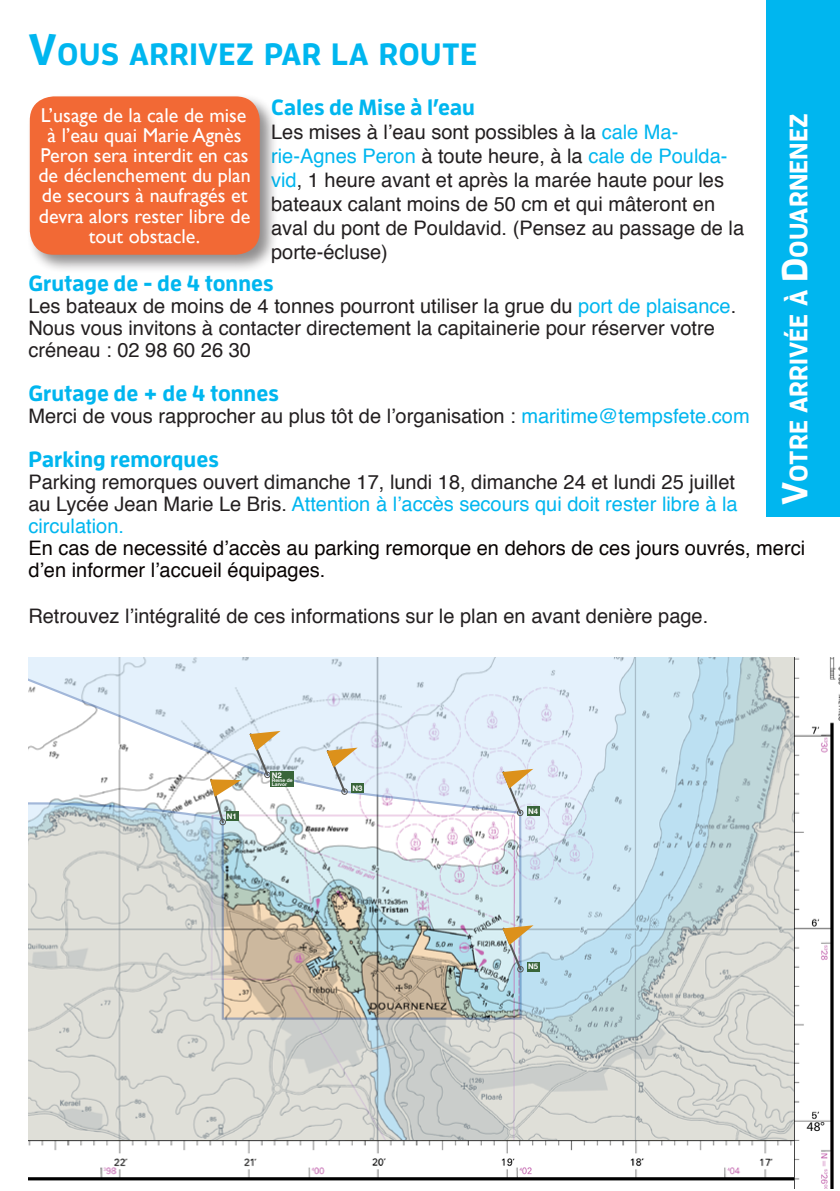
<style>
.page{position:relative;width:840px;height:1191px;background:#fff}
.page>*{position:absolute;margin:0;border:0;box-sizing:border-box;transform-origin:0 0}
.t1{font:700 30.8px "Enzo OT";letter-spacing:.015em;color:#00b6ef}
.t2{font:700 25.2px "Enzo OT";color:#fff}
.t3{font:700 22px "Enzo OT";color:#00b6ef}
.t4{font:20px/24px "Helvetica";color:#231f20}
.t5{font:20px/20px "Gill Sans";color:#fff;text-align:center}
.t6{font:20px/22px "Helvetica";color:#080302}
.t7{font:13.2px "Myriad Pro";color:#000}
.t8{font:700 7.6px "Helvetica Neue";color:#fff}
.t9{font:700 5px/4.4px "Helvetica Neue";color:#fff}
.s1{font-size:44px}
.s2{color:#00b6ef}
.s3{font-size:36px}
</style>
<div class="page">
<svg style="left:28px;top:658px;width:765px;height:482px"></svg>
<img style="left:28px;top:1140px;width:765px;height:41px">
<img style="left:793px;top:658px;width:46px;height:530px">
<svg style="left:208px;top:777px;width:33px;height:47px"></svg>
<div style="left:219px;top:818px;width:7px;height:7px;border:1px solid #585857;border-radius:50%"></div>
<div style="left:226px;top:811px;width:12px;height:10px;background:#386539"></div>
<svg style="left:248px;top:731px;width:32px;height:46px"></svg>
<div style="left:264px;top:771px;width:6px;height:7px;border:1px solid #585857;border-radius:50%"></div>
<div style="left:270px;top:771px;width:24px;height:16px;background:#386539"></div>
<svg style="left:500px;top:769px;width:33px;height:46px"></svg>
<div style="left:516px;top:809px;width:7px;height:7px;border:1px solid #585857;border-radius:50%"></div>
<svg style="left:500px;top:925px;width:33px;height:47px"></svg>
<svg style="left:325px;top:747px;width:32px;height:47px"></svg>
<div style="left:341px;top:788px;width:6px;height:7px;border:1px solid #585857;border-radius:50%"></div>
<div style="left:351px;top:783px;width:12px;height:10px;background:#386539"></div>
<div style="left:527px;top:806px;width:12px;height:10px;background:#386539"></div>
<div style="left:527px;top:961px;width:12px;height:10px;background:#386539"></div>
<div style="left:765px;top:0;width:74px;height:516px;background:#00b6ef"></div>
<div style="left:27px;top:93px;width:251px;height:180px;background:#231f20;opacity:.5"></div>
<div style="left:30px;top:96px;width:229px;height:159px;background:#f26935;border-radius:24px"></div>
<p class="t1" style="left:28px;top:35px;width:450px"><span class="s1">V</span>OUS ARRIVEZ PAR LA ROUTE</p>
<p class="t3" style="left:271px;top:94px;width:205px">Cales de Mise à l’eau</p>
<p class="t4" style="left:271px;top:121px;width:474px">Les mises à l’eau sont possibles à la <span class="s2">cale Ma&shy;rie-Agnes Peron</span> à toute heure, à la <span class="s2">cale de Poulda&shy;vid</span>, 1 heure avant et après la marée haute pour les bateaux calant moins de 50 cm et qui mâteront en aval du pont de Pouldavid. (Pensez au passage de la porte-écluse)</p>
<p class="t3" style="left:28px;top:269px;width:246px">Grutage de - de 4 tonnes</p>
<p class="t4" style="left:28px;top:295px;width:709px;line-height:22px">Les bateaux de moins de 4 tonnes pourront utiliser la grue du <span class="s2">port de plaisance</span>.<br>Nous vous invitons à contacter directement la capitainerie pour réserver votre créneau : 02 98 60 26 30</p>
<p class="t3" style="left:28px;top:379px;width:252px">Grutage de + de 4 tonnes</p>
<p class="t4" style="left:28px;top:404px;width:722px">Merci de vous rapprocher au plus tôt de l’organisation : <span class="s2">maritime@tempsfete.com</span></p>
<p class="t3" style="left:28px;top:445px;width:192px">Parking remorques</p>
<p class="t4" style="left:28px;top:471px;width:710px;line-height:22px">Parking remorques ouvert dimanche 17, lundi 18, dimanche 24 et lundi 25 juillet au Lycée Jean Marie Le Bris. <span class="s2">Attention à l’accès secours qui doit rester libre à la circulation.</span></p>
<p class="t6" style="left:28px;top:537px;width:777px">En cas de necessité d’accès au parking remorque en dehors de ces jours ouvrés, merci d’en informer l’accueil équipages.</p>
<p class="t4" style="left:28px;top:604px;width:681px">Retrouvez l’intégralité de ces informations sur le plan en avant denière page.</p>
<p class="t5" style="left:38px;top:105px;width:214px">L’usage de la cale de mise à l’eau quai Marie Agnès<br>Peron sera interdit en cas de déclenchement du plan de secours à naufragés et devra alors rester libre de tout obstacle.</p>
<p class="t2" style="left:782px;top:505px;width:393px;rotate:-90deg"><span class="s3">V</span>OTRE ARRIVÉE À <span class="s3">D</span>OUARNENEZ</p>
<p class="t8" style="left:227px;top:810px;width:11px">N1</p>
<p class="t8" style="left:272px;top:769px;width:11px">N2</p>
<p class="t9" style="left:272px;top:778px;width:22px">Reine de<br>Larvor</p>
<p class="t8" style="left:352px;top:782px;width:11px">N3</p>
<p class="t8" style="left:528px;top:805px;width:11px">N4</p>
<p class="t8" style="left:528px;top:960px;width:11px">N5</p>
<p class="t7" style="left:806px;top:1118px;width:19px">48°</p>
</div>
